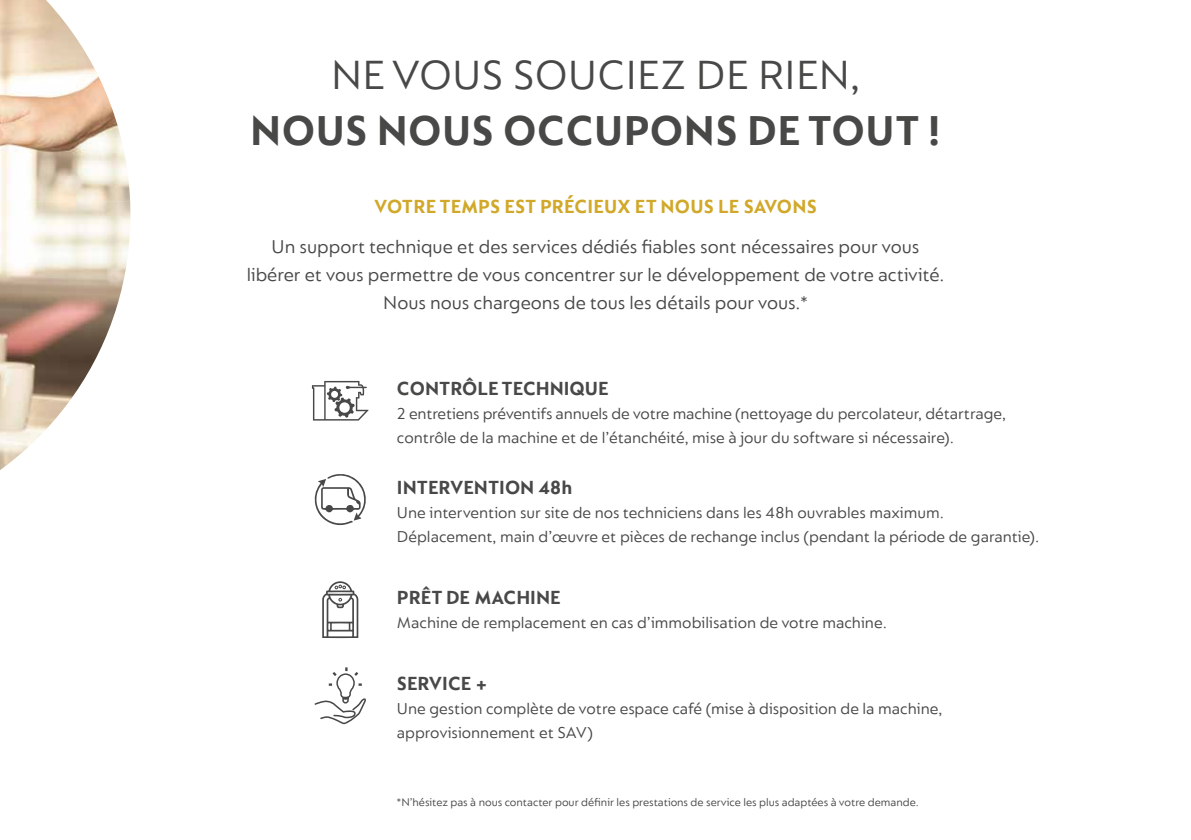
<style>
.page{position:relative;width:1191px;height:840px;background:#fff}
.page>*{position:absolute;margin:0;border:0;box-sizing:border-box;transform-origin:0 0}
.t1{font:700 44px "Nespresso Lucas";letter-spacing:.01em;color:#484847}
.t2{font:44px "Nespresso Lucas";letter-spacing:.01em;color:#484847}
.t3{font:20px/28px "Nespresso Lucas";color:#484847;text-align:center}
.t4{font:700 20px "Nespresso Lucas";color:#484847}
.t5{font:700 20px "Nespresso Lucas";letter-spacing:.01em;color:#d1a829}
.t6{font:17px/24px "Nespresso Lucas";color:#484847}
.t7{font:12px "Nespresso Lucas";color:#484847}
</style>
<div class="page">
<img style="left:0;top:0;width:130px;height:403px">
<img style="left:0;top:402px;width:68px;height:68px">
<svg style="left:312px;top:381px;width:56px;height:39px"></svg>
<svg style="left:314px;top:474px;width:52px;height:50px"></svg>
<svg style="left:322px;top:581px;width:36px;height:56px"></svg>
<svg style="left:314px;top:667px;width:52px;height:56px"></svg>
<h1 class="t2" style="left:331px;top:50px;width:531px">NE VOUS SOUCIEZ DE RIEN,</h1>
<h1 class="t1" style="left:250px;top:106px;width:692px">NOUS NOUS OCCUPONS DE TOUT !</h1>
<p class="t5" style="left:374px;top:195px;width:444px">VOTRE TEMPS EST PRÉCIEUX ET NOUS LE SAVONS</p>
<p class="t3" style="left:247px;top:232px;width:699px">Un support technique et des services dédiés fiables sont nécessaires pour vous libérer et vous permettre de vous concentrer sur le développement de votre activité.<br>Nous nous chargeons de tous les détails pour vous.*</p>
<p class="t4" style="left:397px;top:377px;width:213px">CONTRÔLE TECHNIQUE</p>
<p class="t6" style="left:397px;top:401px;width:611px">2 entretiens préventifs annuels de votre machine (nettoyage du percolateur, détartrage, contrôle de la machine et de l’étanchéité, mise à jour du software si nécessaire).</p>
<p class="t4" style="left:397px;top:475px;width:177px">INTERVENTION 48h</p>
<p class="t6" style="left:397px;top:499px;width:644px">Une intervention sur site de nos techniciens dans les 48h ouvrables maximum.<br>Déplacement, main d’œuvre et pièces de rechange inclus (pendant la période de garantie).</p>
<p class="t4" style="left:397px;top:585px;width:165px">PRÊT DE MACHINE</p>
<p class="t6" style="left:397px;top:609px;width:491px">Machine de remplacement en cas d’immobilisation de votre machine.</p>
<p class="t4" style="left:397px;top:671px;width:92px">SERVICE +</p>
<p class="t6" style="left:397px;top:696px;width:547px">Une gestion complète de votre espace café (mise à disposition de la machine, approvisionnement et SAV)</p>
<p class="t7" style="left:397px;top:794px;width:523px">*N’hésitez pas à nous contacter pour définir les prestations de service les plus adaptées à votre demande.</p>
</div>
